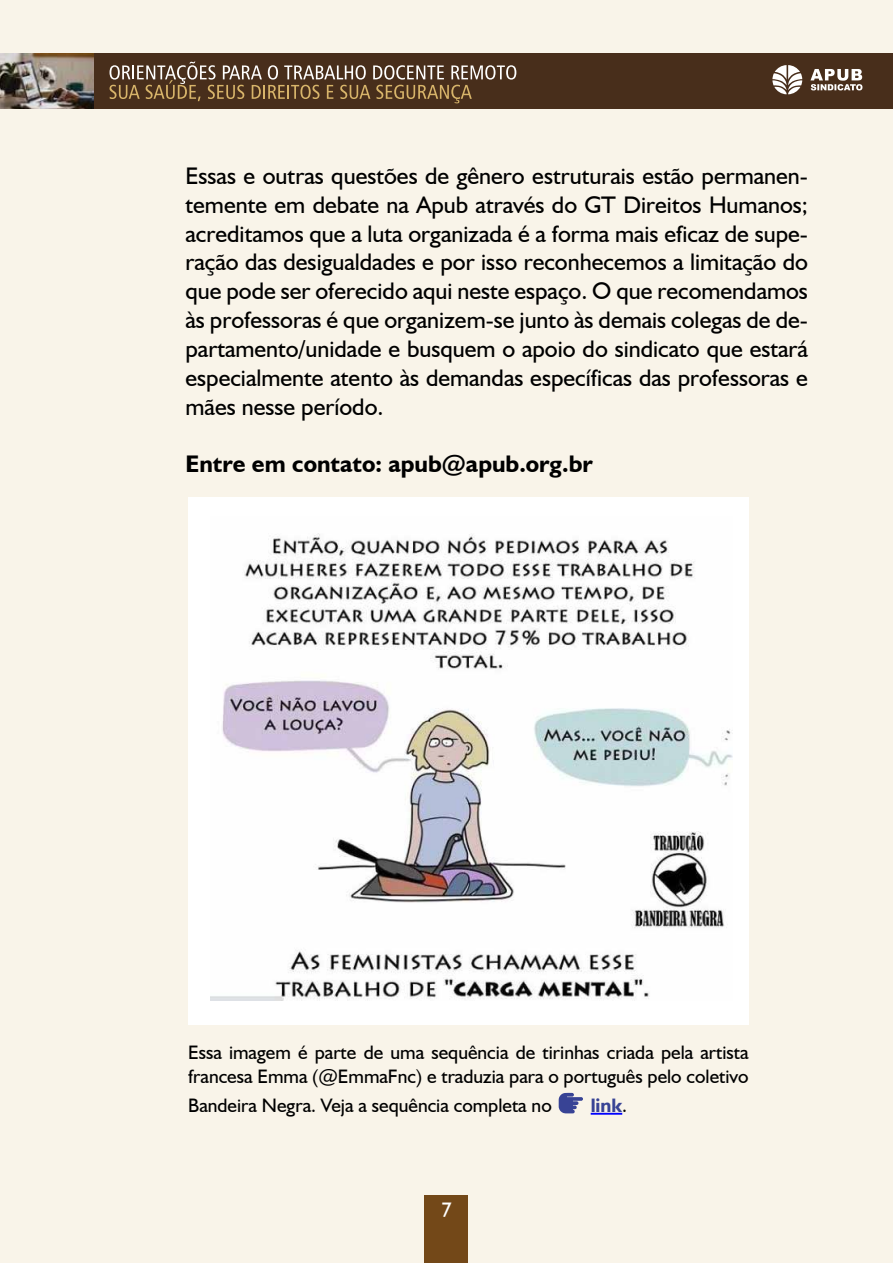
<style>
.page{position:relative;width:893px;height:1263px;background:#f9f4e9}
.page>*{position:absolute;margin:0;border:0;box-sizing:border-box;transform-origin:0 0}
.t1{font:24px/28.8px "Humanist 521 BT";color:#000;text-align:justify}
.t2{font:700 24px "Humanist 521 BT";color:#000}
.t3{font:21px "Humanist 521 BT";color:#fff}
.t4{font:19.5px/23.4px "Humanist 521 BT";color:#000}
.t5{font:700 19.5px "Humanist 521 BT";color:#384395}
.s1{font-weight:400;color:#000}
</style>
<div class="page">
<div style="left:92px;top:54px;width:801px;height:55px;background:#482e1b"></div>
<img style="left:0;top:54px;width:93px;height:55px">
<svg style="left:110px;top:61px;width:406px;height:42px"></svg>
<svg style="left:772px;top:65px;width:30px;height:29px"></svg>
<svg style="left:810px;top:69px;width:52px;height:21px"></svg>
<div style="left:425px;top:1195px;width:43px;height:68px;background:#734818"></div>
<div style="left:188px;top:497px;width:561px;height:528px;background:#fff"></div>
<hr style="left:591px;top:1113px;width:31px;height:2px;background:#00f">
<svg style="left:559px;top:1093px;width:24px;height:20px"></svg>
<img style="left:211px;top:533px;width:521px;height:468px">
<p class="t1" style="left:186px;top:161px;width:624px">Essas e outras questões de gênero estruturais estão permanen&shy;temente em debate na Apub através do GT Direitos Humanos; acreditamos que a luta organizada é a forma mais eficaz de supe&shy;ração das desigualdades e por isso reconhecemos a limitação do que pode ser oferecido aqui neste espaço. O que recomendamos às professoras é que organizem-se junto às demais colegas de de&shy;partamento/unidade e busquem o apoio do sindicato que estará especialmente atento às demandas específicas das professoras e mães nesse período.</p>
<p class="t2" style="left:186px;top:449px;width:409px">Entre em contato: apub@apub.org.br</p>
<p class="t4" style="left:188px;top:1040px;width:562px">Essa imagem é parte de uma sequência de tirinhas criada pela artista francesa Emma (@EmmaFnc) e traduzia para o português pelo coletivo</p>
<p class="t4" style="left:188px;top:1093px;width:365px">Bandeira Negra. Veja a sequência completa no</p>
<p class="t5" style="left:591px;top:1093px;width:38px">link<span class="s1">.</span></p>
<p class="t3" style="left:441px;top:1197px;width:12px">7</p>
</div>
